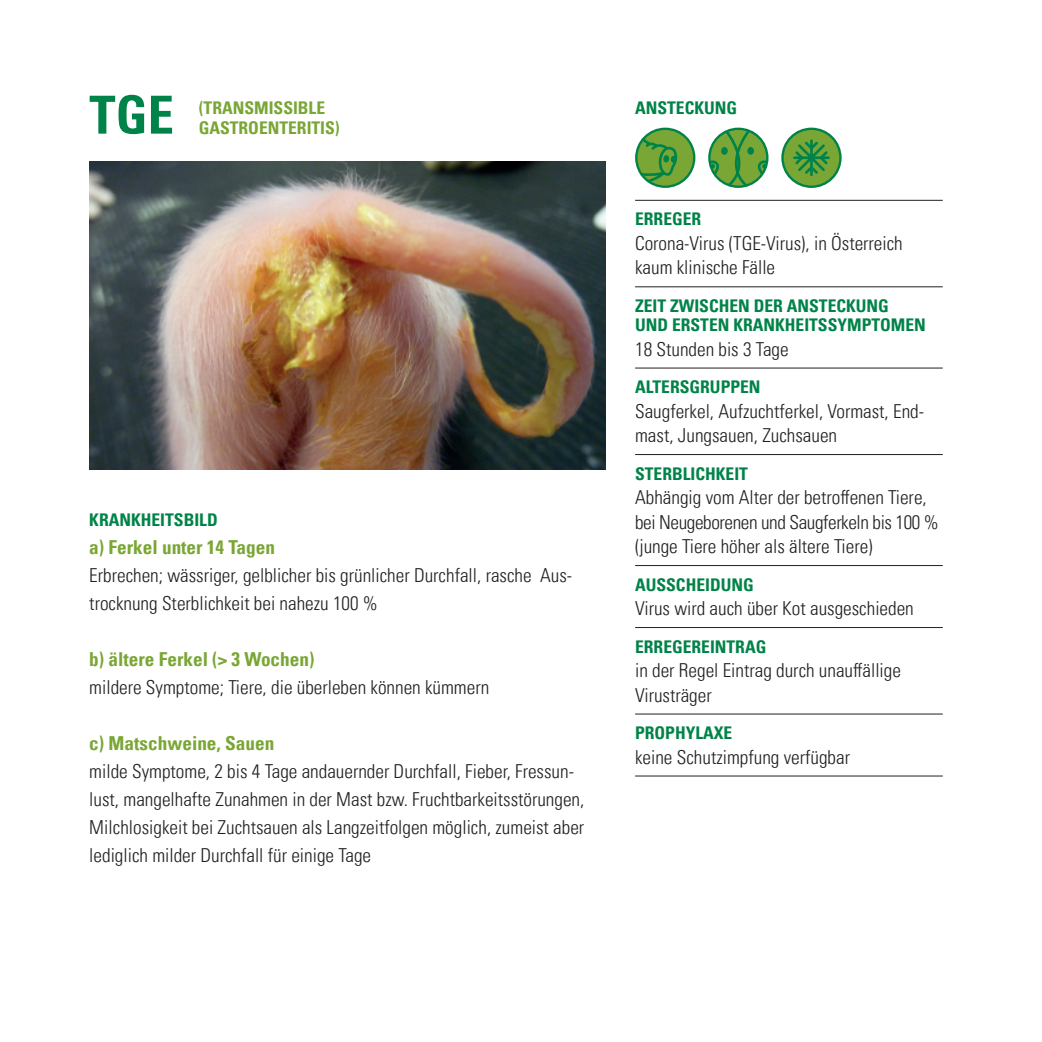
<style>
.page{position:relative;width:1042px;height:1042px;background:#fff}
.page>*{position:absolute;margin:0;border:0;box-sizing:border-box;transform-origin:0 0}
.t1{font:700 condensed 52.5px "Univers LT Pro";color:#008348}
.t2{font:300 condensed 19.25px/24.5px "Univers LT Pro";color:#231f20}
.t3{font:700 condensed 19.25px "Univers LT Pro";color:#7aa635}
.t4{font:700 condensed 17.5px/19.2px "Univers LT Pro";color:#008348}
.t5{font:700 condensed 17.5px/19.2px "Univers LT Pro";color:#7aa635}
</style>
<div class="page">
<img style="left:89px;top:162px;width:516px;height:308px">
<hr style="left:635px;top:368px;width:308px;height:1px;background:#231f20">
<hr style="left:635px;top:454px;width:308px;height:1px;background:#231f20">
<hr style="left:635px;top:565px;width:308px;height:1px;background:#231f20">
<hr style="left:635px;top:627px;width:308px;height:1px;background:#231f20">
<hr style="left:635px;top:713px;width:308px;height:1px;background:#231f20">
<hr style="left:635px;top:775px;width:308px;height:1px;background:#231f20">
<hr style="left:635px;top:286px;width:308px;height:1px;background:#231f20">
<hr style="left:635px;top:200px;width:308px;height:1px;background:#231f20">
<svg style="left:636px;top:129px;width:58px;height:58px"></svg>
<div style="left:635px;top:128px;width:60px;height:60px;border:2px solid #008348;border-radius:50%"></div>
<svg style="left:639px;top:136px;width:37px;height:48px;background:#5fa041"></svg>
<svg style="left:708px;top:128px;width:61px;height:60px"></svg>
<div style="left:747px;top:147px;width:7px;height:8px;background:#008348;border-radius:50%"></div>
<svg style="left:782px;top:129px;width:58px;height:58px"></svg>
<div style="left:781px;top:128px;width:60px;height:60px;border:2px solid #008348;border-radius:50%"></div>
<svg style="left:792px;top:138px;width:39px;height:39px;background:#539a3a"></svg>
<h1 class="t1" style="left:89px;top:83px;width:86px">TGE</h1>
<p class="t5" style="left:199px;top:98px;width:143px">(TRANSMISSIBLE<br>GASTROENTERITIS)</p>
<p class="t4" style="left:89px;top:509px;width:130px">KRANKHEITSBILD</p>
<p class="t3" style="left:89px;top:535px;width:187px">a) Ferkel unter 14 Tagen</p>
<p class="t2" style="left:89px;top:560px;width:484px;line-height:28px">Erbrechen; wässriger, gelblicher bis grünlicher Durchfall, rasche Aus&shy;trocknung Sterblichkeit bei nahezu 100 %</p>
<p class="t3" style="left:89px;top:647px;width:227px">b) ältere Ferkel (&gt; 3 Wochen)</p>
<p class="t2" style="left:89px;top:674px;width:401px">mildere Symptome; Tiere, die überleben können kümmern</p>
<p class="t3" style="left:89px;top:731px;width:187px">c) Matschweine, Sauen</p>
<p class="t2" style="left:89px;top:756px;width:497px;line-height:28px">milde Symptome, 2 bis 4 Tage andauernder Durchfall, Fieber, Fressun&shy;lust, mangelhafte Zunahmen in der Mast bzw. Fruchtbarkeitsstörungen, Milchlosigkeit bei Zuchtsauen als Langzeitfolgen möglich, zumeist aber lediglich milder Durchfall für einige Tage</p>
<p class="t4" style="left:635px;top:98px;width:104px">ANSTECKUNG</p>
<p class="t4" style="left:635px;top:209px;width:68px">ERREGER</p>
<p class="t2" style="left:635px;top:230px;width:269px">Corona-Virus (TGE-Virus), in Österreich kaum klinische Fälle</p>
<p class="t4" style="left:635px;top:296px;width:292px">ZEIT ZWISCHEN DER ANSTECKUNG<br>UND ERSTEN KRANKHEITSSYMPTOMEN</p>
<p class="t2" style="left:635px;top:335px;width:155px">18 Stunden bis 3 Tage</p>
<p class="t4" style="left:635px;top:377px;width:127px">ALTERSGRUPPEN</p>
<p class="t2" style="left:635px;top:397px;width:290px">Saugferkel, Aufzuchtferkel, Vormast, End&shy;mast, Jungsauen, Zuchsauen</p>
<p class="t4" style="left:635px;top:463px;width:114px">STERBLICHKEIT</p>
<p class="t2" style="left:635px;top:484px;width:305px">Abhängig vom Alter der betroffenen Tiere, bei Neugeborenen und Saugferkeln bis 100 % (junge Tiere höher als ältere Tiere)</p>
<p class="t4" style="left:635px;top:574px;width:120px">AUSSCHEIDUNG</p>
<p class="t2" style="left:635px;top:595px;width:280px">Virus wird auch über Kot ausgeschieden</p>
<p class="t4" style="left:635px;top:636px;width:133px">ERREGEREINTRAG</p>
<p class="t2" style="left:635px;top:657px;width:267px">in der Regel Eintrag durch unauffällige<br>Virusträger</p>
<p class="t4" style="left:635px;top:723px;width:99px">PROPHYLAXE</p>
<p class="t2" style="left:635px;top:743px;width:216px">keine Schutzimpfung verfügbar</p>
</div>
